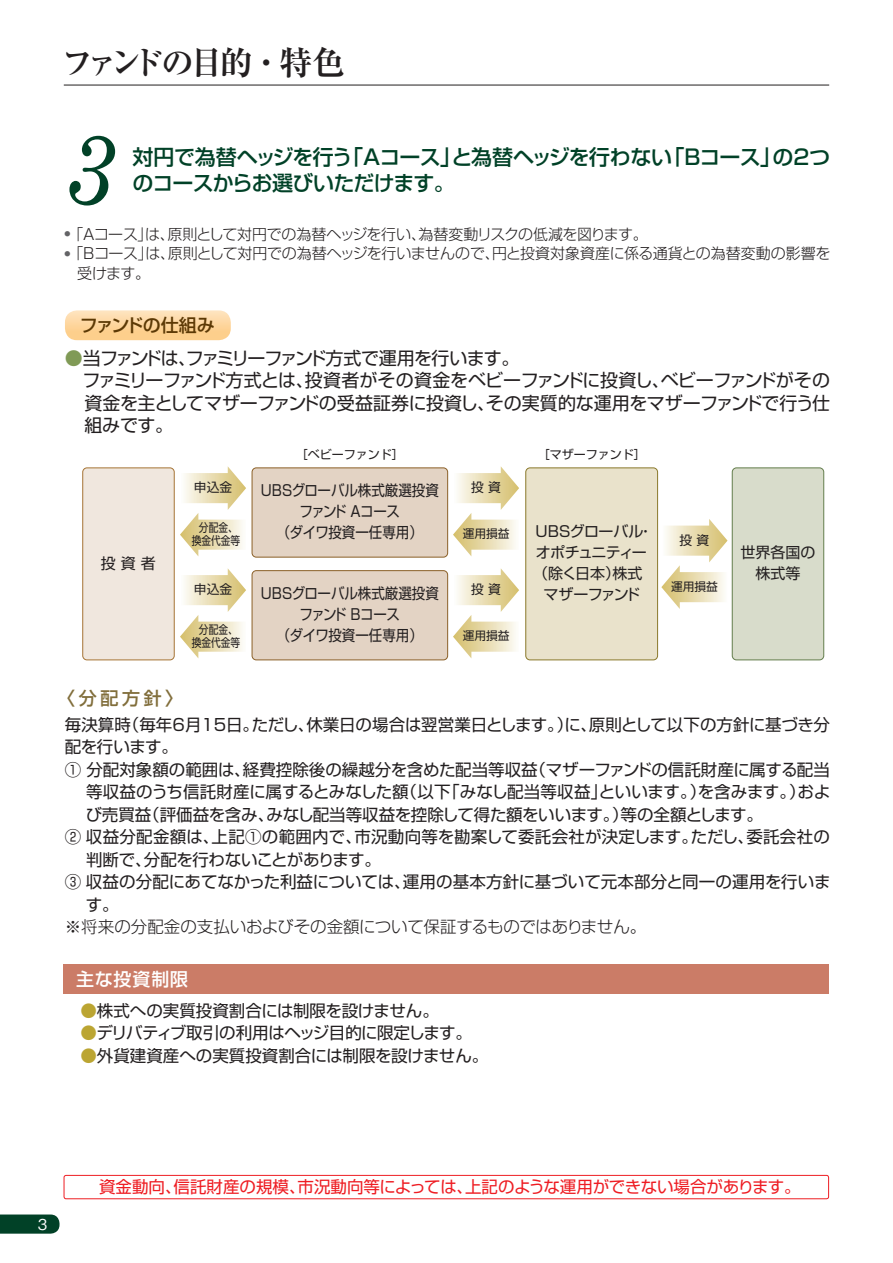
<style>
.page{position:relative;width:893px;height:1263px;background:#fff}
.page>*{position:absolute;margin:0;border:0;box-sizing:border-box;transform-origin:0 0}
.t1{font:italic 99px "Century Schoolbook";color:#014127;scale:.91 1}
.t2{font:700 33px "Ryumin Pro";letter-spacing:-.12em;color:#231f20}
.t3{font:500 21px/25.5px "Shin Go Pro";letter-spacing:-.04em;color:#014127}
.t4{font:18px "Shin Go Pro";letter-spacing:-.04em;color:#231f20}
.t5{font:18px "Shin Go Pro";letter-spacing:-.06em;color:#231f20}
.t6{font:500 18px "Shin Go Pro";letter-spacing:-.035em;color:#5c3905}
.t7{font:500 18px "Shin Go Pro";letter-spacing:.05em;color:#fff}
.t8{font:500 18px "Shin Go Pro";color:#816e3b}
.t9{font:16.5px "Shin Go Pro";letter-spacing:-.005em;color:#231f20}
.t10{font:16.5px "Shin Go Pro";letter-spacing:.015em;color:#231f20}
.t11{font:16.5px "Shin Go Pro";letter-spacing:-.01em;color:#ee1d23}
.t12{font:300 16.5px "Shin Go Pro";letter-spacing:-.015em;color:#231f20}
.t13{font:16.5px "Shin Go Pro";letter-spacing:-.035em;color:#231f20}
.t14{font:16.5px "Shin Go Pro";letter-spacing:-.03em;color:#231f20}
.t15{font:300 15px/19.5px "Shin Go Pro";letter-spacing:-.02em;color:#231f20}
.t16{font:15px/21px "Shin Go Pr 5";letter-spacing:-.01em;color:#231f20;text-align:center;scale:.9 1}
.t17{font:15px/21px "Shin Go Pr 5";letter-spacing:-.01em;color:#231f20;text-align:center}
.t18{font:15px "Shin Go Pr 5";letter-spacing:-.1em;color:#231f20}
.t19{font:15px "Shin Go Pr 5";letter-spacing:-.085em;color:#231f20}
.t20{font:500 15px "Gothic BBB Pro";color:#fff}
.t21{font:12.75px "Shin Go Pr 5";color:#231f20}
.t22{font:12px "Shin Go Pro";color:#231f20}
.t23{font:11.7px/13.8px "Shin Go Pr 5";color:#231f20;text-align:center;scale:.83 1}
.t24{font:11.7px "Shin Go Pr 5";color:#231f20}
.s1{color:#809a56}
.s2{font-family:"Shin Go Pr 5"}
.s3{color:#bba532}
</style>
<div class="page">
<svg style="left:0;top:1214px;width:60px;height:19px"></svg>
<hr style="left:64px;top:85px;width:765px;height:1px;background:#231f20">
<div style="left:63px;top:964px;width:766px;height:30px;background:#cb7c67"></div>
<div style="left:64px;top:1175px;width:765px;height:24px;border:1px solid #ee1d23;border-radius:2px"></div>
<svg style="left:65px;top:310px;width:166px;height:30px;background:#fdd8a2"></svg>
<div style="left:83px;top:468px;width:91px;height:192px;background:#f0e7de;border-radius:4px"></div>
<div style="left:82px;top:468px;width:93px;height:192px;border:1px solid #a67435;border-radius:4px"></div>
<div style="left:252px;top:468px;width:196px;height:89px;background:#e3d3c4;border-radius:4px"></div>
<div style="left:252px;top:468px;width:196px;height:89px;border:1px solid #8b6028;border-radius:4px"></div>
<div style="left:252px;top:571px;width:196px;height:89px;background:#e3d3c4;border-radius:4px"></div>
<div style="left:252px;top:570px;width:196px;height:90px;border:1px solid #8b6028;border-radius:4px"></div>
<div style="left:732px;top:468px;width:92px;height:192px;background:#d8dccb;border-radius:4px"></div>
<div style="left:732px;top:468px;width:92px;height:192px;border:1px solid #637d4c;border-radius:4px"></div>
<div style="left:526px;top:468px;width:132px;height:192px;background:#e9e2cb;border-radius:4px"></div>
<div style="left:525px;top:468px;width:133px;height:192px;border:1px solid #8a792b;border-radius:4px"></div>
<svg style="left:661px;top:519px;width:66px;height:90px"></svg>
<svg style="left:453px;top:466px;width:66px;height:90px"></svg>
<svg style="left:453px;top:568px;width:66px;height:90px"></svg>
<svg style="left:180px;top:466px;width:66px;height:90px"></svg>
<svg style="left:180px;top:568px;width:66px;height:90px"></svg>
<h2 class="t2" style="left:61px;top:36px;width:286px">ファンドの目的・特色</h2>
<h1 class="t1" style="left:64px;top:94px;width:56px">3</h1>
<p class="t3" style="left:133px;top:142px;width:699px">対円で為替ヘッジを行う「Aコース」と為替ヘッジを行わない「Bコース」の2つのコースからお選びいただけます。</p>
<p class="t15" style="left:65px;top:223px;width:585px"><sup>●</sup> 「Aコース」は、原則として対円での為替ヘッジを行い、為替変動リスクの低減を図ります。</p>
<p class="t15" style="left:77px;top:242px;width:755px;text-indent:-13px"><sup>●</sup> 「Bコース」は、原則として対円での為替ヘッジを行いませんので、円と投資対象資産に係る通貨との為替変動の影響を受けます。</p>
<p class="t6" style="left:80px;top:310px;width:136px">ファンドの仕組み</p>
<p class="t5" style="left:65px;top:343px;width:456px"><span class="s1">●</span>当ファンドは、ファミリーファンド方式で運用を行います。</p>
<p class="t4" style="left:65px;top:365px;width:767px">　ファミリーファンド方式とは、投資者がその資金をベビーファンドに投資し、ベビーファンドがその</p>
<p class="t4" style="left:84px;top:388px;width:747px">資金を主としてマザーファンドの受益証券に投資し、その実質的な運用をマザーファンドで行う仕</p>
<p class="t4" style="left:84px;top:410px;width:90px">組みです。</p>
<p class="t17" style="left:101px;top:551px;width:56px">投資者</p>
<p class="t8" style="left:57px;top:683px;width:127px">〈分配方針〉</p>
<p class="t21" style="left:194px;top:477px;width:40px">申込金</p>
<p class="t23" style="left:192px;top:519px;width:60px">分配金、換金代金等</p>
<p class="t21" style="left:194px;top:579px;width:40px">申込金</p>
<p class="t23" style="left:192px;top:621px;width:60px">分配金、換金代金等</p>
<p class="t22" style="left:296px;top:445px;width:109px"><span class="s2">［</span>ベビーファンド］</p>
<p class="t16" style="left:261px;top:479px;width:199px">UBSグローバル株式厳選投資ファンド Aコース<br>（ダイワ投資一任専用）</p>
<p class="t16" style="left:261px;top:581px;width:199px">UBSグローバル株式厳選投資ファンド Bコース<br>（ダイワ投資一任専用）</p>
<p class="t21" style="left:471px;top:477px;width:31px">投 資</p>
<p class="t24" style="left:463px;top:524px;width:48px">運用損益</p>
<p class="t21" style="left:471px;top:579px;width:31px">投 資</p>
<p class="t24" style="left:463px;top:626px;width:48px">運用損益</p>
<p class="t22" style="left:538px;top:445px;width:109px"><span class="s2">［</span>マザーファンド］</p>
<p class="t17" style="left:535px;top:519px;width:119px">UBSグローバル・</p>
<p class="t18" style="left:536px;top:540px;width:112px">オポチュニティー</p>
<p class="t17" style="left:533px;top:561px;width:111px">（除く日本）株式</p>
<p class="t19" style="left:544px;top:582px;width:98px">マザーファンド</p>
<p class="t21" style="left:680px;top:529px;width:31px">投 資</p>
<p class="t24" style="left:671px;top:576px;width:48px">運用損益</p>
<p class="t17" style="left:740px;top:540px;width:76px">世界各国の株式等</p>
<p class="t9" style="left:65px;top:711px;width:767px">毎決算時（毎年6月15日。ただし、休業日の場合は翌営業日とします。）に、原則として以下の方針に基づき分</p>
<p class="t9" style="left:65px;top:733px;width:115px">配を行います。</p>
<p class="t9" style="left:65px;top:756px;width:766px">① 分配対象額の範囲は、経費控除後の繰越分を含めた配当等収益（マザーファンドの信託財産に属する配当</p>
<p class="t9" style="left:86px;top:778px;width:746px">等収益のうち信託財産に属するとみなした額（以下「みなし配当等収益」といいます。）を含みます。）およ</p>
<p class="t9" style="left:86px;top:801px;width:679px">び売買益（評価益を含み、みなし配当等収益を控除して得た額をいいます。）等の全額とします。</p>
<p class="t10" style="left:65px;top:824px;width:767px">② 収益分配金額は、上記①の範囲内で、市況動向等を勘案して委託会社が決定します。ただし、委託会社の</p>
<p class="t14" style="left:86px;top:846px;width:296px">判断で、分配を行わないことがあります。</p>
<p class="t9" style="left:65px;top:869px;width:767px">③ 収益の分配にあてなかった利益については、運用の基本方針に基づいて元本部分と同一の運用を行いま</p>
<p class="t9" style="left:86px;top:891px;width:34px">す。</p>
<p class="t12" style="left:65px;top:914px;width:583px">※将来の分配金の支払いおよびその金額について保証するものではありません。</p>
<p class="t7" style="left:76px;top:964px;width:114px">主な投資制限</p>
<p class="t9" style="left:80px;top:997px;width:360px"><span class="s3">●</span>株式への実質投資割合には制限を設けません。</p>
<p class="t13" style="left:80px;top:1019px;width:393px"><span class="s3">●</span>デリバティブ取引の利用はヘッジ目的に限定します。</p>
<p class="t9" style="left:80px;top:1042px;width:409px"><span class="s3">●</span>外貨建資産への実質投資割合には制限を設けません。</p>
<p class="t20" style="left:38px;top:1212px;width:11px">3</p>
<p class="t11" style="left:99px;top:1173px;width:703px">資金動向、信託財産の規模、市況動向等によっては、上記のような運用ができない場合があります。</p>
</div>
